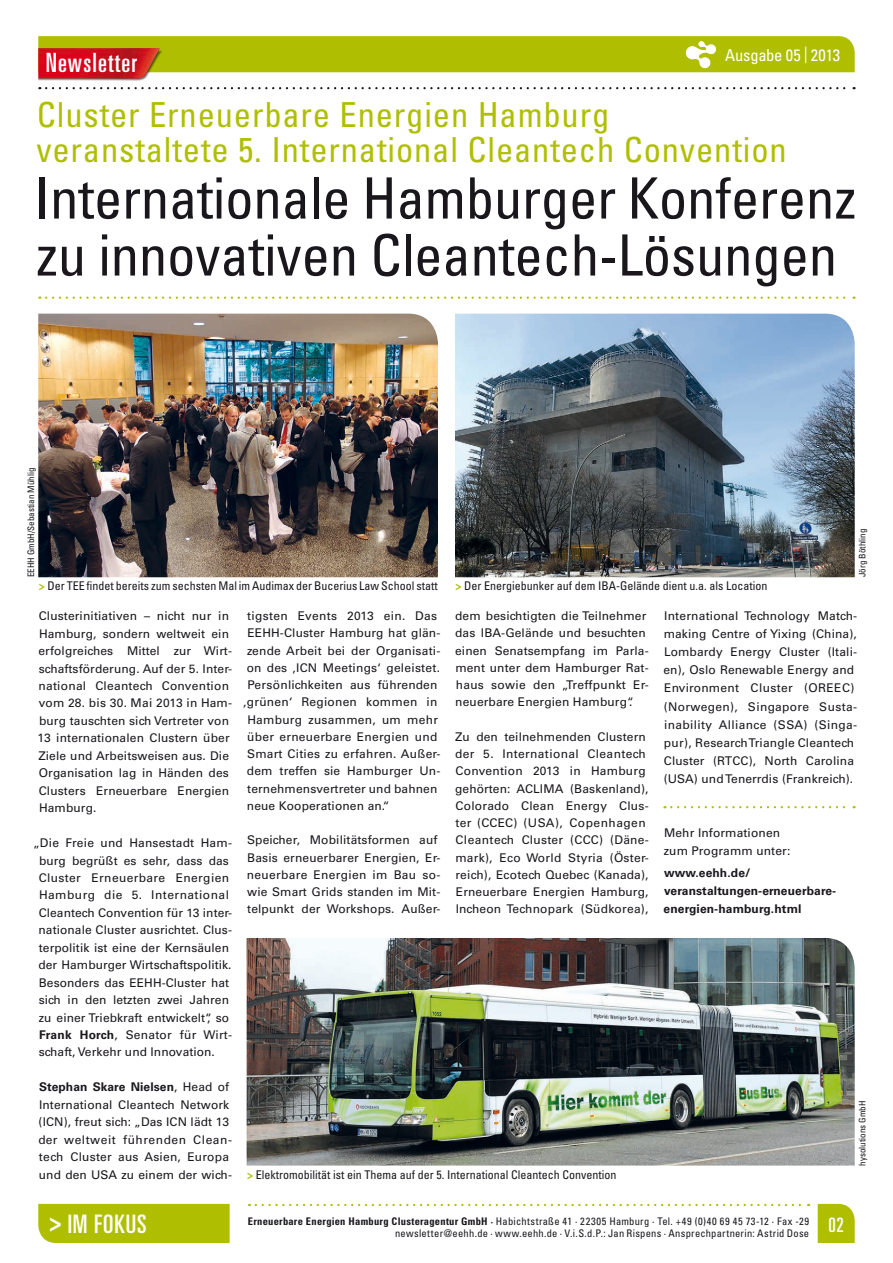
<style>
.page{position:relative;width:893px;height:1263px;background:#fff}
.page>*{position:absolute;margin:0;border:0;box-sizing:border-box;transform-origin:0 0}
.t1{font:condensed 57px/57px "Univers LT Std";letter-spacing:-.005em;color:#1a171c}
.t2{font:condensed 34.5px/34.5px "Univers LT Std";letter-spacing:.025em;color:#afbf00}
.t3{font:ultra-condensed 26.55px "Univers LT Std";letter-spacing:.045em;color:#fff}
.t4{font:ultra-condensed 25.5px "Univers LT Std";letter-spacing:.04em;color:#fff}
.t5{font:ultra-condensed 19.8px "Univers LT Std";color:#fff}
.t6{font:condensed 16.5px "Univers LT Std";letter-spacing:-.01em;color:#fff}
.t7{font:12px/17.4px "Univers LT Std";letter-spacing:.01em;color:#1a171c}
.t8{font:condensed 12px "Univers LT Std";color:#1a171c}
.t9{font:700 12px/18px "Univers LT Std";letter-spacing:.01em;color:#1a171c}
.t10{font:condensed 10.5px/12.6px "Univers LT Std";letter-spacing:.025em;color:#1a171c;text-align:right}
.t11{font:condensed 9px "Univers LT Std";color:#1a171c}
.s1{font-weight:700;color:#afbf00}
.s2{font-weight:700}
.s3{font-weight:700;font-stretch:condensed}
</style>
<div class="page">
<img style="left:38px;top:72px;width:150px;height:9px">
<svg style="left:46px;top:87px;width:809px;height:2px"></svg>
<svg style="left:38px;top:36px;width:817px;height:36px;background:#b3af07"></svg>
<svg style="left:256px;top:1204px;width:553px;height:2px"></svg>
<svg style="left:818px;top:1204px;width:37px;height:39px"></svg>
<div style="left:38px;top:1204px;width:192px;height:39px;background:#afbf00"></div>
<svg style="left:46px;top:297px;width:809px;height:2px"></svg>
<svg style="left:671px;top:806px;width:184px;height:2px"></svg>
<img style="left:247px;top:938px;width:608px;height:227px">
<img style="left:38px;top:314px;width:400px;height:263px">
<img style="left:455px;top:314px;width:400px;height:263px">
<h3 class="t3" style="left:46px;top:48px;width:93px">Newsletter</h3>
<h3 class="t6" style="left:725px;top:44px;width:117px">Ausgabe 05 | 2013</h3>
<h2 class="t2" style="left:36px;top:97px;width:752px">Cluster Erneuerbare Energien Hamburg veranstaltete 5. International Cleantech Convention</h2>
<h1 class="t1" style="left:35px;top:169px;width:823px">Internationale Hamburger Konferenz zu innovativen Cleantech-Lösungen</h1>
<p class="t11" style="left:25px;top:577px;width:111px;rotate:-90deg">EEHH GmbH/Sebastian Mühlig</p>
<p class="t8" style="left:39px;top:579px;width:401px"><span class="s1">&gt;</span> Der TEE findet bereits zum sechsten Mal im Audimax der Bucerius Law School statt</p>
<p class="t8" style="left:455px;top:579px;width:313px"><span class="s1">&gt;</span> Der Energiebunker auf dem IBA-Gelände dient u.a. als Location</p>
<p class="t11" style="left:856px;top:577px;width:50px;rotate:-90deg">Jörg Böthling</p>
<p class="t7" style="left:37px;top:607px;width:196px">Clusterinitiativen – nicht nur in<br>Hamburg, sondern weltweit ein erfolgreiches Mittel zur Wirt&shy;schaftsförderung. Auf der 5. Inter&shy;national Cleantech Convention vom 28. bis 30. Mai 2013 in Ham&shy;burg tauschten sich Vertreter von<br>13 internationalen Clustern über<br>Ziele und Arbeitsweisen aus. Die<br>Organisation lag in Händen des<br>Clusters Erneuerbare Energien<br>Hamburg.</p>
<p class="t7" style="left:38px;top:834px;width:195px;text-indent:-5px">„Die Freie und Hansestadt Ham&shy;burg begrüßt es sehr, dass das<br>Cluster Erneuerbare Energien<br>Hamburg die 5. International<br>Cleantech Convention für 13 inter&shy;nationale Cluster ausrichtet. Clus&shy;terpolitik ist eine der Kernsäulen der Hamburger Wirtschaftspolitik.<br>Besonders das EEHH-Cluster hat sich in den letzten zwei Jahren zu einer Triebkraft entwickelt“, so<br><span class="s2">Frank Horch</span>, Senator für Wirt&shy;schaft, Verkehr und Innovation.</p>
<p class="t7" style="left:38px;top:1078px;width:195px"><span class="s2">Stephan Skare Nielsen</span>, Head of<br>International Cleantech Network (ICN), freut sich: „Das ICN lädt 13 der weltweit führenden Clean&shy;tech Cluster aus Asien, Europa und den USA zu einem der wich-</p>
<p class="t7" style="left:247px;top:607px;width:191px">tigsten Events 2013 ein. Das</p>
<p class="t7" style="left:247px;top:624px;width:194px">EEHH-Cluster Hamburg hat glän-</p>
<p class="t7" style="left:247px;top:642px;width:195px">zende Arbeit bei der Organisati-</p>
<p class="t7" style="left:247px;top:659px;width:195px">on des ‚ICN Meetings‘ geleistet.</p>
<p class="t7" style="left:247px;top:676px;width:192px">Persönlichkeiten aus führenden</p>
<p class="t7" style="left:243px;top:693px;width:196px">‚grünen‘ Regionen kommen in</p>
<p class="t7" style="left:247px;top:711px;width:192px">Hamburg zusammen, um mehr</p>
<p class="t7" style="left:247px;top:728px;width:192px">über erneuerbare Energien und</p>
<p class="t7" style="left:247px;top:745px;width:195px">Smart Cities zu erfahren. Außer-</p>
<p class="t7" style="left:247px;top:762px;width:195px">dem treffen sie Hamburger Un-</p>
<p class="t7" style="left:247px;top:780px;width:192px">ternehmensvertreter und bahnen</p>
<p class="t7" style="left:247px;top:797px;width:144px">neue Kooperationen an.“</p>
<p class="t7" style="left:247px;top:831px;width:195px">Speicher, Mobilitätsformen auf<br>Basis erneuerbarer Energien, Er&shy;neuerbare Energien im Bau so&shy;wie Smart Grids standen im Mit&shy;telpunkt der Workshops. Außer-</p>
<p class="t7" style="left:455px;top:607px;width:195px">dem besichtigten die Teilnehmer das IBA-Gelände und besuchten einen Senatsempfang im Parla&shy;ment unter dem Hamburger Rat&shy;haus sowie den „Treffpunkt Er&shy;neuerbare Energien Hamburg“.</p>
<p class="t7" style="left:455px;top:728px;width:195px">Zu den teilnehmenden Clustern der 5. International Cleantech<br>Convention 2013 in Hamburg gehörten: ACLIMA (Baskenland),<br>Colorado Clean Energy Clus&shy;ter (CCEC) (USA), Copenhagen<br>Cleantech Cluster (CCC) (Däne&shy;mark), Eco World Styria (Öster&shy;reich), Ecotech Quebec (Kanada),<br>Erneuerbare Energien Hamburg,<br>Incheon Technopark (Südkorea),</p>
<p class="t8" style="left:247px;top:1167px;width:371px"><span class="s1">&gt;</span> Elektromobilität ist ein Thema auf der 5. International Cleantech Convention</p>
<p class="t7" style="left:663px;top:607px;width:195px;line-height:18px">International Technology Match&shy;making Centre of Yixing (China),<br>Lombardy Energy Cluster (Itali&shy;en), Oslo Renewable Energy and<br>Environment Cluster (OREEC) (Norwegen), Singapore Susta&shy;inability Alliance (SSA) (Singa&shy;pur), Research Triangle Cleantech<br>Cluster (RTCC), North Carolina (USA) und Tenerrdis (Frankreich).</p>
<p class="t7" style="left:664px;top:824px;width:128px;line-height:18px">Mehr Informationen zum Programm unter:</p>
<p class="t9" style="left:664px;top:864px;width:174px">www.eehh.de/ veranstaltungen-erneuerbare&shy;energien-hamburg.html</p>
<p class="t11" style="left:856px;top:1165px;width:66px;rotate:-90deg">hysolutions GmbH</p>
<h3 class="t4" style="left:49px;top:1209px;width:99px"><span class="s3">&gt;</span> IM FOKUS</h3>
<h3 class="t5" style="left:828px;top:1213px;width:17px">02</h3>
<p class="t10" style="left:248px;top:1215px;width:563px"><span class="s2">Erneuerbare Energien Hamburg Clusteragentur GmbH ·</span> Habichtstraße 41 · 22305 Hamburg · Tel. +49 (0)40 69 45 73-12 · Fax -29 newsletter@eehh.de · www.eehh.de · V.i.S.d.P.: Jan Rispens · Ansprechpartnerin: Astrid Dose</p>
</div>
